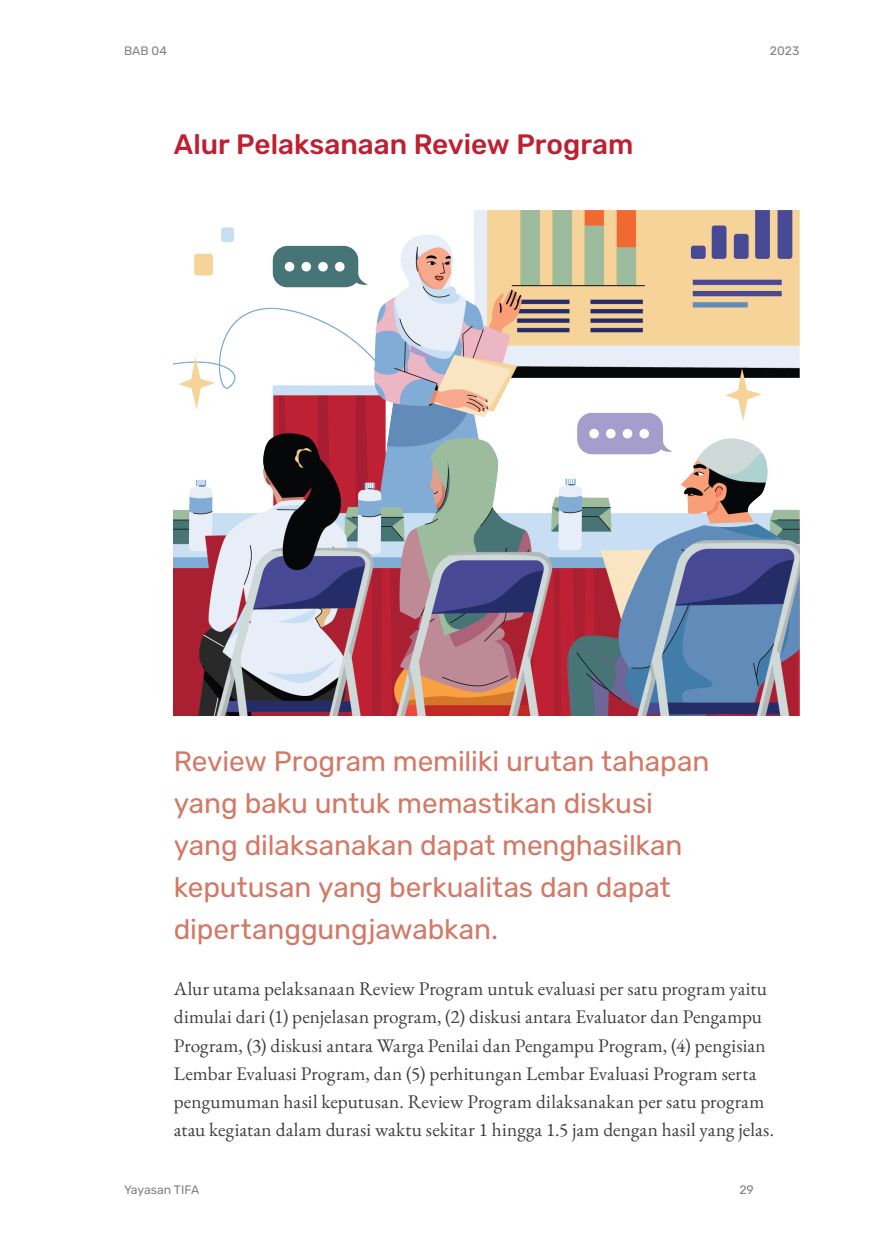
<style>
.page{position:relative;width:874px;height:1241px;background:#fff}
.page>*{position:absolute;margin:0;border:0;box-sizing:border-box;transform-origin:0 0}
.Body_Teks{font:28px/42px "Rubik";letter-spacing:-.005em;color:#d37966}
.JUDUL{font:500 28px "Rubik";color:#be1f31}
.Body_Teks-2{font:19.25px/28px "EB Garamond";letter-spacing:.005em;color:#3e3e3f}
.t1{font:12.25px "Rubik";color:#808285}
</style>
<div class="page">
<img style="left:174px;top:210px;width:624px;height:505px">
<p class="t1" style="left:124px;top:42px;width:44px">BAB 04</p>
<p class="t1" style="left:769px;top:42px;width:31px">2023</p>
<p class="JUDUL" style="left:174px;top:124px;width:461px">Alur Pelaksanaan Review Program</p>
<p class="Body_Teks" style="left:174px;top:741px;width:537px">Review Program memiliki urutan tahapan yang baku untuk memastikan diskusi yang dilaksanakan dapat menghasilkan keputusan yang berkualitas dan dapat dipertanggungjawabkan.</p>
<p class="Body_Teks-2" style="left:174px;top:974px;width:601px">Alur utama pelaksanaan Review Program untuk evaluasi per satu program yaitu dimulai dari (1) penjelasan program, (2) diskusi antara Evaluator dan Pengampu Program, (3) diskusi antara Warga Penilai dan Pengampu Program, (4) pengisian Lembar Evaluasi Program, dan (5) perhitungan Lembar Evaluasi Program serta pengumuman hasil keputusan. Review Program dilaksanakan per satu program atau kegiatan dalam durasi waktu sekitar 1 hingga 1.5 jam dengan hasil yang jelas.</p>
<p class="t1" style="left:124px;top:1180px;width:77px">Yayasan TIFA</p>
<p class="t1" style="left:739px;top:1180px;width:16px">29</p>
</div>
